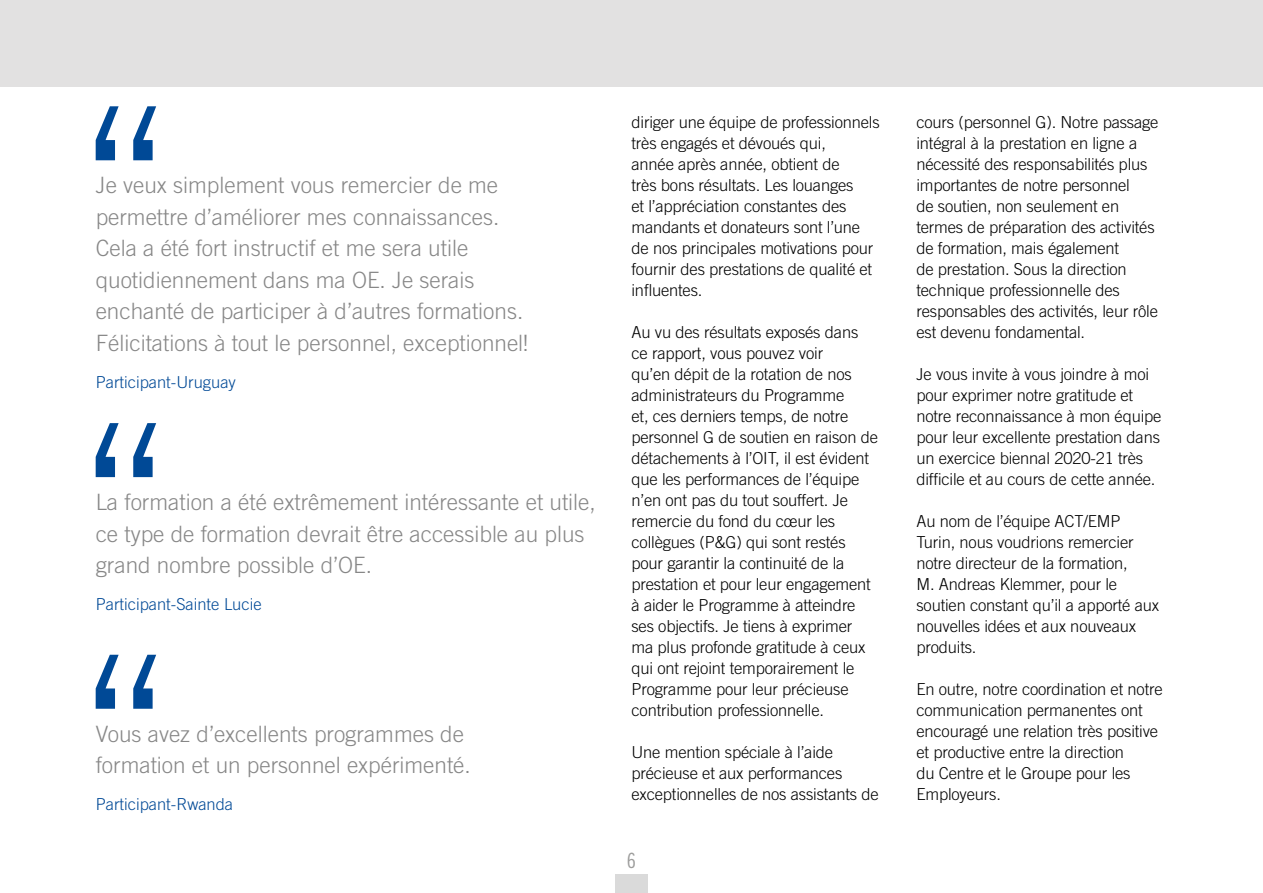
<style>
.page{position:relative;width:1263px;height:893px;background:#fff}
.page>*{position:absolute;margin:0;border:0;box-sizing:border-box;transform-origin:0 0}
.t1{font:300 22.5px/31.5px "Trade Gothic";color:#878787}
.t2{font:21px "Trade Gothic Cond Eighteen";color:#9d9d9c}
.t3{font:300 16.5px/21px "Trade Gothic";letter-spacing:-.01em;color:#000}
.t4{font:300 16.5px "Trade Gothic";color:#004996}
</style>
<div class="page">
<div style="left:0;top:0;width:1263px;height:87px;background:#e2e1e1"></div>
<div style="left:615px;top:874px;width:33px;height:19px;background:#dadada"></div>
<svg style="left:96px;top:106px;width:60px;height:54px"></svg>
<svg style="left:96px;top:655px;width:60px;height:54px"></svg>
<svg style="left:96px;top:423px;width:60px;height:54px"></svg>
<p class="t1" style="left:96px;top:169px;width:434px">Je veux simplement vous remercier de me permettre d’améliorer mes connaissances.<br>Cela a été fort instructif et me sera utile quotidiennement dans ma OE. Je serais enchanté de participer à d’autres formations.<br>Félicitations à tout le personnel, exceptionnel!</p>
<p class="t4" style="left:96px;top:372px;width:142px">Participant-Uruguay</p>
<h1 class="t1" style="left:96px;top:486px;width:502px">La formation a été extrêmement intéressante et utile, ce type de formation devrait être accessible au plus grand nombre possible d’OE.</h1>
<p class="t4" style="left:96px;top:594px;width:167px">Participant-Sainte Lucie</p>
<h1 class="t1" style="left:96px;top:718px;width:377px">Vous avez d’excellents programmes de formation et un personnel expérimenté.</h1>
<p class="t4" style="left:96px;top:794px;width:139px">Participant-Rwanda</p>
<p class="t3" style="left:631px;top:111px;width:250px">diriger une équipe de professionnels très engagés et dévoués qui,<br>année après année, obtient de<br>très bons résultats. Les louanges<br>et l’appréciation constantes des mandants et donateurs sont l’une de nos principales motivations pour fournir des prestations de qualité et influentes.</p>
<p class="t3" style="left:631px;top:321px;width:248px">Au vu des résultats exposés dans ce rapport, vous pouvez voir<br>qu’en dépit de la rotation de nos administrateurs du Programme<br>et, ces derniers temps, de notre personnel G de soutien en raison de détachements à l’OIT, il est évident que les performances de l’équipe n’en ont pas du tout souffert. Je remercie du fond du cœur les collègues (P&amp;G) qui sont restés pour garantir la continuité de la prestation et pour leur engagement à aider le Programme à atteindre ses objectifs. Je tiens à exprimer ma plus profonde gratitude à ceux qui ont rejoint temporairement le<br>Programme pour leur précieuse contribution professionnelle.</p>
<p class="t3" style="left:631px;top:741px;width:249px">Une mention spéciale à l’aide précieuse et aux performances exceptionnelles de nos assistants de</p>
<p class="t2" style="left:627px;top:848px;width:11px">6</p>
<p class="t3" style="left:916px;top:111px;width:244px">cours (personnel G). Notre passage intégral à la prestation en ligne a nécessité des responsabilités plus importantes de notre personnel<br>de soutien, non seulement en termes de préparation des activités de formation, mais également<br>de prestation. Sous la direction technique professionnelle des responsables des activités, leur rôle est devenu fondamental.</p>
<p class="t3" style="left:916px;top:363px;width:247px">Je vous invite à vous joindre à moi pour exprimer notre gratitude et notre reconnaissance à mon équipe pour leur excellente prestation dans un exercice biennal 2020-21 très difficile et au cours de cette année.</p>
<p class="t3" style="left:916px;top:510px;width:244px">Au nom de l’équipe ACT/EMP<br>Turin, nous voudrions remercier notre directeur de la formation,<br>M. Andreas Klemmer, pour le soutien constant qu’il a apporté aux nouvelles idées et aux nouveaux produits.</p>
<p class="t3" style="left:916px;top:678px;width:248px">En outre, notre coordination et notre communication permanentes ont encouragé une relation très positive et productive entre la direction<br>du Centre et le Groupe pour les<br>Employeurs.</p>
</div>
